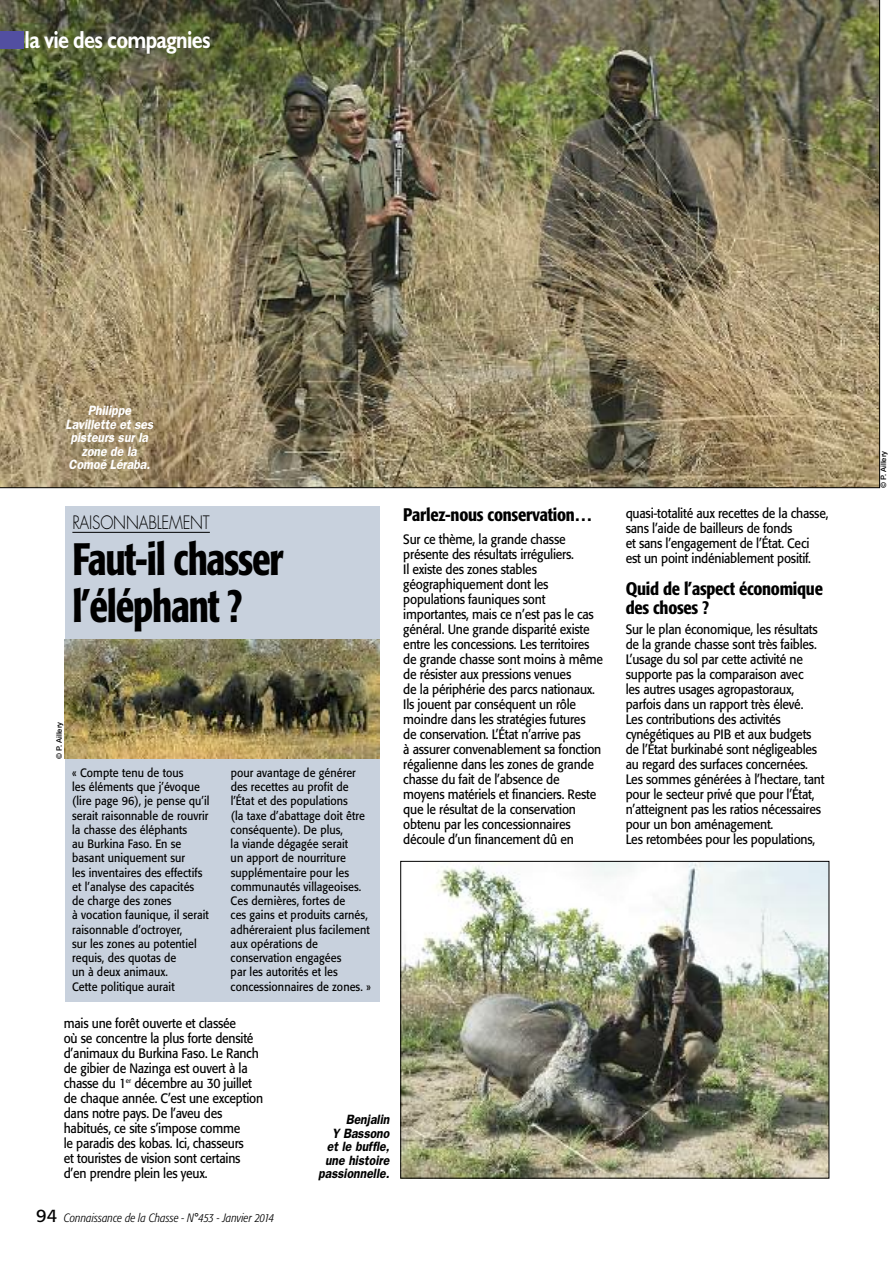
<style>
.page{position:relative;width:893px;height:1263px;background:#fff}
.page>*{position:absolute;margin:0;border:0;box-sizing:border-box;transform-origin:0 0}
.t1{font:500 condensed 45px/46.5px "Formata";letter-spacing:-.03em;color:#000;scale:.9 1}
.t2{font:700 24.75px "Gill Sans";letter-spacing:-.035em;color:#fff;scale:.8 1}
.t3{font:500 condensed 18px/19.5px "Formata";letter-spacing:-.015em;color:#000}
.t4{font:300 18px "Futura";letter-spacing:-.015em;color:#000;scale:.85 1}
.t5{font:13.5px/15px "Formata";letter-spacing:-.02em;color:#000;scale:.9 1}
.t6{font:italic 600 13.5px/13.5px "Franklin Gothic";color:#fff;text-align:center;scale:.9 1}
.t7{font:italic 600 13.5px/13.5px "Franklin Gothic";color:#000;text-align:right;scale:.9 1}
.t8{font:12px/14.2px "Formata";letter-spacing:.005em;color:#000;scale:.9 1}
.t9{font:italic 300 condensed 12px "Formata";color:#000}
.t10{font:500 7.5px "Helvetica Neue";color:#000}
.s1{font-weight:400;font-style:normal;font-stretch:normal;font-size:18px}
</style>
<div class="page">
<img style="left:0;top:0;width:880px;height:488px">
<img style="left:402px;top:863px;width:425px;height:313px">
<div style="left:400px;top:861px;width:429px;height:317px;border:1px solid #000"></div>
<div style="left:0;top:32px;width:24px;height:17px;background:#524fa1"></div>
<div style="left:65px;top:506px;width:315px;height:495px;background:#c8d1dd"></div>
<hr style="left:72px;top:532px;width:138px;height:1px;background:#000">
<img style="left:65px;top:639px;width:315px;height:119px">
<h2 class="t2" style="left:25px;top:31px;width:234px">la vie des compagnies</h2>
<p class="t6" style="left:66px;top:404px;width:99px">Philippe<br>Lavillette et ses pisteurs sur la zone de la<br>Comoé Léraba.</p>
<h3 class="t4" style="left:72px;top:514px;width:163px">RAISONNABLEMENT</h3>
<h1 class="t1" style="left:72px;top:540px;width:236px">Faut-il chasser l’éléphant ?</h1>
<p class="t10" style="left:57px;top:759px;width:39px;rotate:-90deg">© P. Aillery</p>
<p class="t8" style="left:72px;top:766px;width:154px">« Compte tenu de tous<br>les éléments que j’évoque (lire page 96), je pense qu’il serait raisonnable de rouvrir la chasse des éléphants<br>au Burkina Faso. En se basant uniquement sur<br>les inventaires des effectifs et l’analyse des capacités<br>de charge des zones<br>à vocation faunique, il serait raisonnable d’octroyer,<br>sur les zones au potentiel requis, des quotas de<br>un à deux animaux.<br>Cette politique aurait</p>
<p class="t8" style="left:231px;top:766px;width:157px">pour avantage de générer des recettes au profit de l’État et des populations<br>(la taxe d’abattage doit être conséquente). De plus,<br>la viande dégagée serait<br>un apport de nourriture supplémentaire pour les communautés villageoises.<br>Ces dernières, fortes de<br>ces gains et produits carnés, adhéreraient plus facilement aux opérations de conservation engagées<br>par les autorités et les concessionnaires de zones. »</p>
<p class="t5" style="left:64px;top:1017px;width:223px">mais une forêt ouverte et classée<br>où se concentre la plus forte densité d’animaux du Burkina Faso. Le Ranch de gibier de Nazinga est ouvert à la chasse du 1<sup>er</sup> décembre au 30 juillet de chaque année. C’est une exception dans notre pays. De l’aveu des habitués, ce site s’impose comme<br>le paradis des kobas. Ici, chasseurs<br>et touristes de vision sont certains d’en prendre plein les yeux.</p>
<p class="t9" style="left:36px;top:1213px;width:239px"><span class="s1">94</span> Connaissance de la Chasse - N°453 - Janvier 2014</p>
<p class="t7" style="left:318px;top:1113px;width:81px">Benjalin<br>Y Bassono et le buffle, une histoire passionnelle.</p>
<h3 class="t3" style="left:403px;top:506px;width:191px">Parlez-nous conservation…</h3>
<p class="t5" style="left:403px;top:532px;width:223px">Sur ce thème, la grande chasse présente des résultats irréguliers.<br>Il existe des zones stables géographiquement dont les populations fauniques sont importantes, mais ce n’est pas le cas général. Une grande disparité existe entre les concessions. Les territoires de grande chasse sont moins à même de résister aux pressions venues<br>de la périphérie des parcs nationaux.<br>Ils jouent par conséquent un rôle moindre dans les stratégies futures<br>de conservation. L’État n’arrive pas<br>à assurer convenablement sa fonction régalienne dans les zones de grande chasse du fait de l’absence de moyens matériels et financiers. Reste que le résultat de la conservation obtenu par les concessionnaires découle d’un financement dû en</p>
<p class="t5" style="left:626px;top:507px;width:227px">quasi-totalité aux recettes de la chasse, sans l’aide de bailleurs de fonds<br>et sans l’engagement de l’État. Ceci<br>est un point indéniablement positif.</p>
<h3 class="t3" style="left:626px;top:580px;width:199px">Quid de l’aspect économique des choses ?</h3>
<p class="t5" style="left:626px;top:622px;width:222px">Sur le plan économique, les résultats de la grande chasse sont très faibles.<br>L’usage du sol par cette activité ne supporte pas la comparaison avec<br>les autres usages agropastoraux, parfois dans un rapport très élevé.<br>Les contributions des activités cynégétiques au PIB et aux budgets de l’État burkinabé sont négligeables au regard des surfaces concernées.<br>Les sommes générées à l’hectare, tant pour le secteur privé que pour l’État, n’atteignent pas les ratios nécessaires pour un bon aménagement.<br>Les retombées pour les populations,</p>
<p class="t10" style="left:881px;top:488px;width:39px;rotate:-90deg">© P. Aillery</p>
</div>
